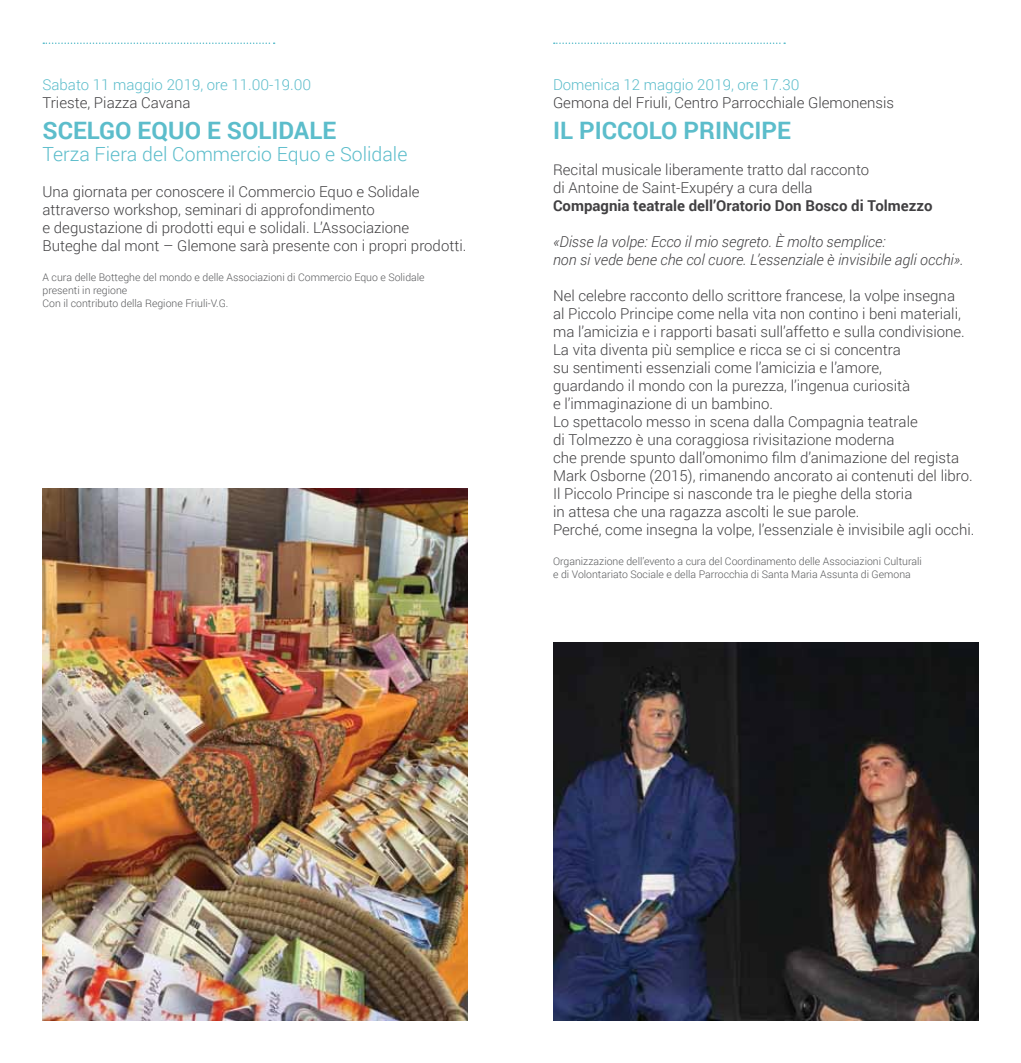
<style>
.page{position:relative;width:1021px;height:1063px;background:#fff}
.page>*{position:absolute;margin:0;border:0;box-sizing:border-box;transform-origin:0 0}
.t1{font:700 24px "Roboto";color:#5cbdcb}
.t2{font:300 19.5px "Roboto";color:#5cbdcb}
.t3{font:300 15px/18px "Roboto";color:#414042}
.t4{font:italic 300 15px/18px "Roboto";color:#414042}
.t5{font:300 15px "Roboto";color:#5cbdcb}
.t6{font:700 15px "Roboto";color:#414042}
.t7{font:300 10.5px/12.6px "Roboto";color:#58595b}
</style>
<div class="page">
<img style="left:553px;top:642px;width:425px;height:378px">
<img style="left:43px;top:489px;width:425px;height:531px">
<svg style="left:554px;top:43px;width:231px;height:1px"></svg>
<svg style="left:43px;top:43px;width:232px;height:1px"></svg>
<p class="t5" style="left:43px;top:74px;width:270px">Sabato 11 maggio 2019, ore 11.00-19.00</p>
<p class="t3" style="left:43px;top:93px;width:149px">Trieste, Piazza Cavana</p>
<h1 class="t1" style="left:43px;top:113px;width:295px">SCELGO EQUO E SOLIDALE</h1>
<h2 class="t2" style="left:43px;top:140px;width:366px">Terza Fiera del Commercio Equo e Solidale</h2>
<p class="t3" style="left:43px;top:182px;width:425px">Una giornata per conoscere il Commercio Equo e Solidale attraverso workshop, seminari di approfondimento<br>e degustazione di prodotti equi e solidali. L’Associazione Buteghe dal mont – Glemone sarà presente con i propri prodotti.</p>
<p class="t7" style="left:43px;top:271px;width:383px">A cura delle Botteghe del mondo e delle Associazioni di Commercio Equo e Solidale presenti in regione<br>Con il contributo della Regione Friuli-V.G.</p>
<p class="t5" style="left:553px;top:74px;width:248px">Domenica 12 maggio 2019, ore 17.30</p>
<p class="t3" style="left:553px;top:93px;width:343px">Gemona del Friuli, Centro Parrocchiale Glemonensis</p>
<h1 class="t1" style="left:553px;top:113px;width:239px">IL PICCOLO PRINCIPE</h1>
<p class="t3" style="left:553px;top:160px;width:317px">Recital musicale liberamente tratto dal racconto di Antoine de Saint-Exupéry a cura della</p>
<p class="t6" style="left:553px;top:195px;width:381px">Compagnia teatrale dell’Oratorio Don Bosco di Tolmezzo</p>
<p class="t4" style="left:553px;top:232px;width:412px">«Disse la volpe: Ecco il mio segreto. È molto semplice:<br>non si vede bene che col cuore. L’essenziale è invisibile agli occhi».</p>
<p class="t3" style="left:553px;top:286px;width:423px">Nel celebre racconto dello scrittore francese, la volpe insegna<br>al Piccolo Principe come nella vita non contino i beni materiali, ma l’amicizia e i rapporti basati sull’affetto e sulla condivisione.<br>La vita diventa più semplice e ricca se ci si concentra<br>su sentimenti essenziali come l’amicizia e l’amore,<br>guardando il mondo con la purezza, l’ingenua curiosità<br>e l’immaginazione di un bambino.<br>Lo spettacolo messo in scena dalla Compagnia teatrale<br>di Tolmezzo è una coraggiosa rivisitazione moderna<br>che prende spunto dall’omonimo film d’animazione del regista Mark Osborne (2015), rimanendo ancorato ai contenuti del libro.<br>Il Piccolo Principe si nasconde tra le pieghe della storia<br>in attesa che una ragazza ascolti le sue parole.<br>Perché, come insegna la volpe, l’essenziale è invisibile agli occhi.</p>
<p class="t7" style="left:553px;top:555px;width:370px">Organizzazione dell’evento a cura del Coordinamento delle Associazioni Culturali e di Volontariato Sociale e della Parrocchia di Santa Maria Assunta di Gemona</p>
</div>
